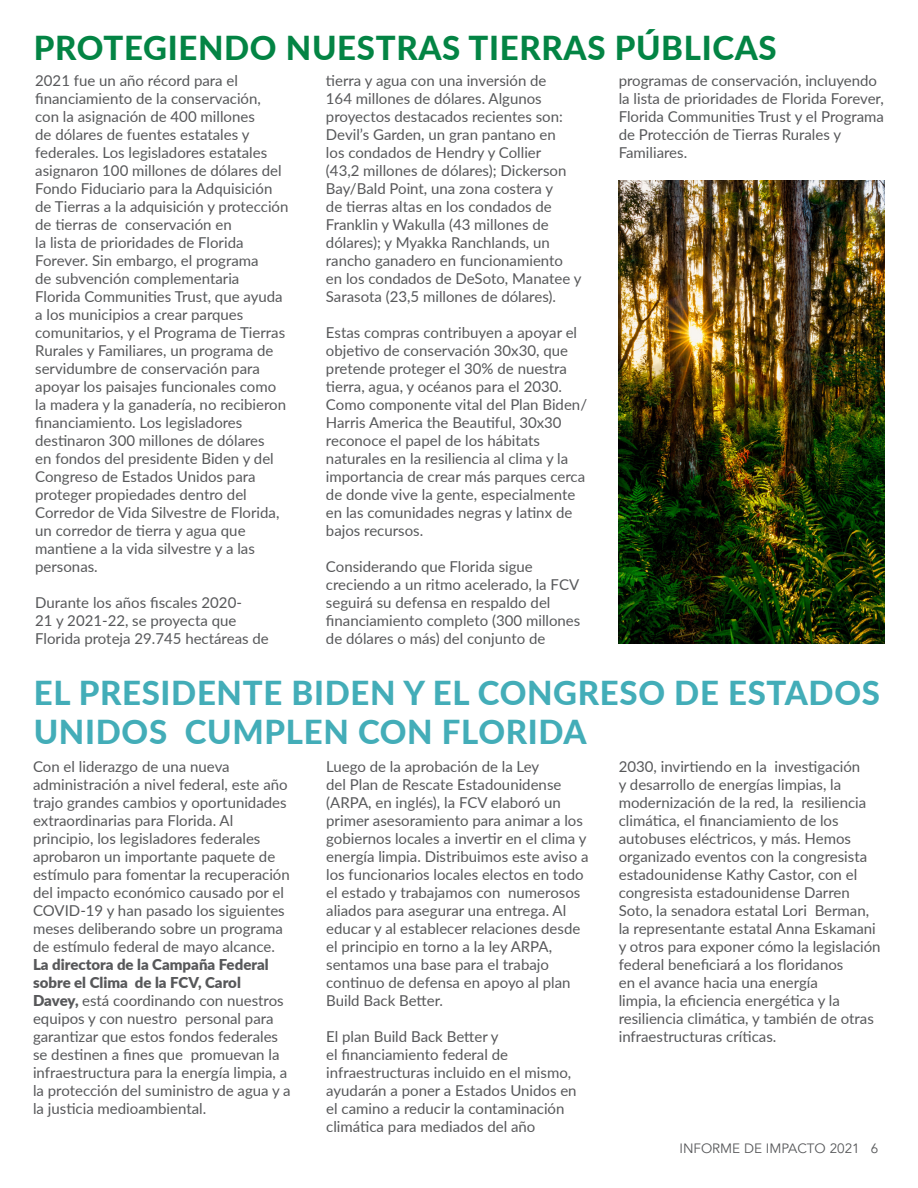
<style>
.page{position:relative;width:918px;height:1188px;background:#fff}
.page>*{position:absolute;margin:0;border:0;box-sizing:border-box;transform-origin:0 0}
.t1{font:800 33px/39.6px "Lato";letter-spacing:.02em;color:#43adb8}
.t2{font:800 33px "Lato";letter-spacing:.02em;color:#038444}
.t3{font:15px/18px "Lato";color:#57585a}
.t4{font:13.5px "Avenir";color:#57585a}
.s1{font-weight:900}
</style>
<div class="page">
<img style="left:619px;top:180px;width:265px;height:463px">
<p class="t2" style="left:34px;top:24px;width:745px">PROTEGIENDO NUESTRAS TIERRAS PÚBLICAS</p>
<p class="t3" style="left:35px;top:71px;width:255px">2021 fue un año récord para el financiamiento de la conservación, con la asignación de 400 millones<br>de dólares de fuentes estatales y federales. Los legisladores estatales asignaron 100 millones de dólares del Fondo Fiduciario para la Adquisición de Tierras a la adquisición y protección de tierras de conservación en<br>la lista de prioridades de Florida Forever. Sin embargo, el programa<br>de subvención complementaria<br>Florida Communities Trust, que ayuda a los municipios a crear parques comunitarios, y el Programa de Tierras Rurales y Familiares, un programa de servidumbre de conservación para apoyar los paisajes funcionales como la madera y la ganadería, no recibieron financiamiento. Los legisladores destinaron 300 millones de dólares<br>en fondos del presidente Biden y del Congreso de Estados Unidos para proteger propiedades dentro del Corredor de Vida Silvestre de Florida, un corredor de tierra y agua que mantiene a la vida silvestre y a las personas.</p>
<p class="t3" style="left:35px;top:593px;width:235px">Durante los años fiscales 2020-<br>21 y 2021-22, se proyecta que<br>Florida proteja 29.745 hectáreas de</p>
<p class="t3" style="left:326px;top:71px;width:257px">tierra y agua con una inversión de<br>164 millones de dólares. Algunos proyectos destacados recientes son:<br>Devil’s Garden, un gran pantano en<br>los condados de Hendry y Collier<br>(43,2 millones de dólares); Dickerson Bay/Bald Point, una zona costera y<br>de tierras altas en los condados de Franklin y Wakulla (43 millones de dólares); y Myakka Ranchlands, un rancho ganadero en funcionamiento en los condados de DeSoto, Manatee y Sarasota (23,5 millones de dólares).</p>
<p class="t3" style="left:326px;top:323px;width:263px">Estas compras contribuyen a apoyar el objetivo de conservación 30x30, que pretende proteger el 30% de nuestra tierra, agua, y océanos para el 2030.<br>Como componente vital del Plan Biden/ Harris America the Beautiful, 30x30 reconoce el papel de los hábitats naturales en la resiliencia al clima y la importancia de crear más parques cerca de donde vive la gente, especialmente en las comunidades negras y latinx de bajos recursos.</p>
<p class="t3" style="left:326px;top:557px;width:256px">Considerando que Florida sigue creciendo a un ritmo acelerado, la FCV seguirá su defensa en respaldo del financiamiento completo (300 millones de dólares o más) del conjunto de</p>
<p class="t3" style="left:619px;top:71px;width:267px">programas de conservación, incluyendo la lista de prioridades de Florida Forever, Florida Communities Trust y el Programa de Protección de Tierras Rurales y Familiares.</p>
<p class="t1" style="left:34px;top:671px;width:848px">EL PRESIDENTE BIDEN Y EL CONGRESO DE ESTADOS<br>UNIDOS CUMPLEN CON FLORIDA</p>
<p class="t3" style="left:33px;top:757px;width:259px">Con el liderazgo de una nueva administración a nivel federal, este año trajo grandes cambios y oportunidades extraordinarias para Florida. Al principio, los legisladores federales aprobaron un importante paquete de estímulo para fomentar la recuperación del impacto económico causado por el COVID-19 y han pasado los siguientes meses deliberando sobre un programa de estímulo federal de mayo alcance.<br><span class="s1">La directora de la Campaña Federal sobre el Clima de la FCV, Carol<br>Davey,</span> está coordinando con nuestros equipos y con nuestro personal para garantizar que estos fondos federales se destinen a fines que promuevan la infraestructura para la energía limpia, a la protección del suministro de agua y a la justicia medioambiental.</p>
<p class="t3" style="left:326px;top:757px;width:264px">Luego de la aprobación de la Ley<br>del Plan de Rescate Estadounidense (ARPA, en inglés), la FCV elaboró un primer asesoramiento para animar a los gobiernos locales a invertir en el clima y energía limpia. Distribuimos este aviso a los funcionarios locales electos en todo el estado y trabajamos con numerosos aliados para asegurar una entrega. Al educar y al establecer relaciones desde el principio en torno a la ley ARPA, sentamos una base para el trabajo continuo de defensa en apoyo al plan Build Back Better.</p>
<p class="t3" style="left:326px;top:1027px;width:252px">El plan Build Back Better y<br>el financiamiento federal de infraestructuras incluido en el mismo, ayudarán a poner a Estados Unidos en el camino a reducir la contaminación climática para mediados del año</p>
<p class="t3" style="left:619px;top:757px;width:263px">2030, invirtiendo en la investigación<br>y desarrollo de energías limpias, la modernización de la red, la resiliencia climática, el financiamiento de los autobuses eléctricos, y más. Hemos organizado eventos con la congresista estadounidense Kathy Castor, con el congresista estadounidense Darren Soto, la senadora estatal Lori Berman, la representante estatal Anna Eskamani y otros para exponer cómo la legislación federal beneficiará a los floridanos<br>en el avance hacia una energía<br>limpia, la eficiencia energética y la resiliencia climática, y también de otras infraestructuras críticas.</p>
<p class="t4" style="left:679px;top:1140px;width:201px">INFORME DE IMPACTO 2021 6</p>
</div>
